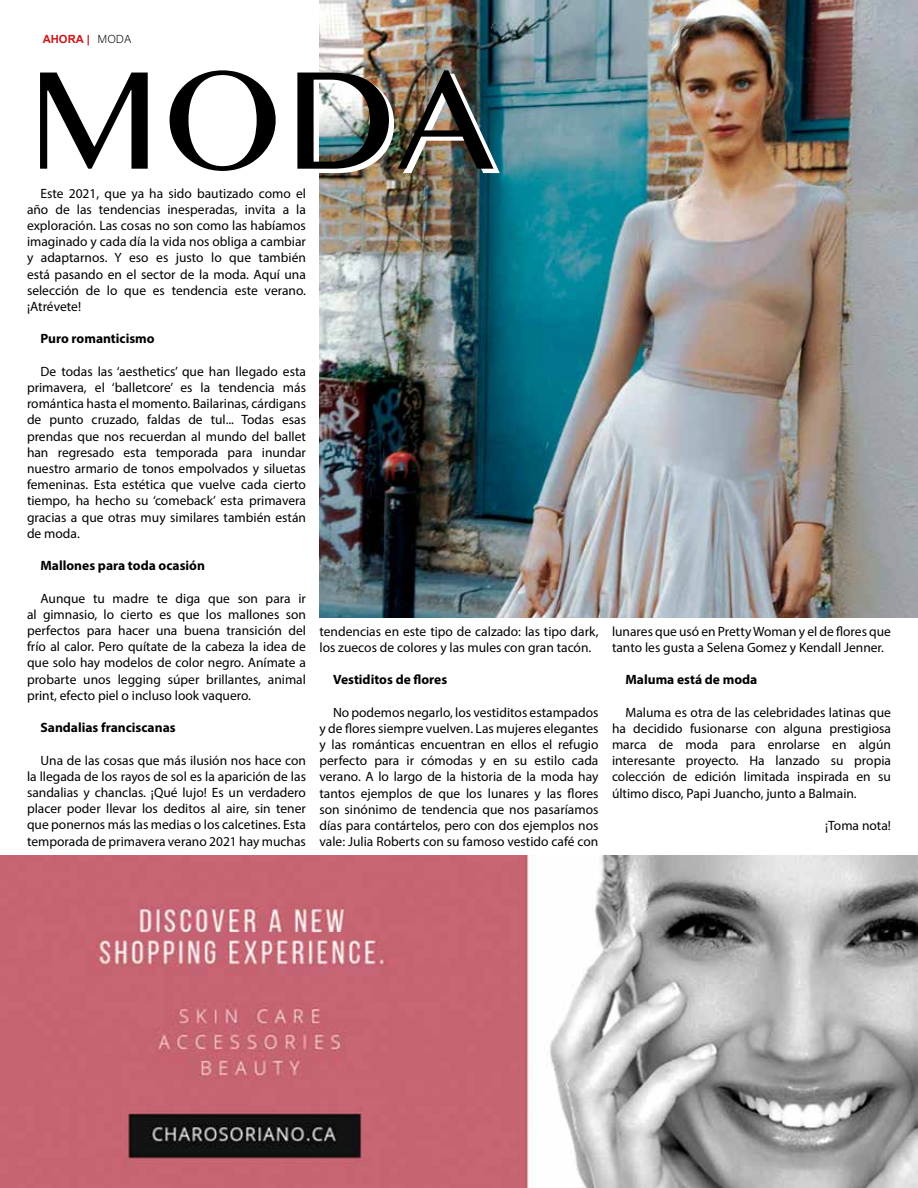
<style>
.page{position:relative;width:918px;height:1188px;background:#fff}
.page>*{position:absolute;margin:0;border:0;box-sizing:border-box;transform-origin:0 0}
.t1{font:148.5px "Myanmar MN";color:#000}
.t2{font:13.5px/16.2px "Myriad Pro";color:#000;text-align:justify}
.t3{font:700 13.5px "Myriad Pro";color:#000}
.t4{font:11.55px "Acumin Variable Concept";color:#000}
.t5{font:700 11.25px "Arial";color:#cd1719}
</style>
<div class="page">
<img style="left:320px;top:0;width:598px;height:618px">
<img style="left:0;top:855px;width:918px;height:333px">
<p class="t5" style="left:43px;top:32px;width:49px">AHORA |</p>
<p class="t4" style="left:98px;top:31px;width:36px">MODA</p>
<h1 class="t1" style="left:27px;top:31px;width:468px">MODA</h1>
<p class="t2" style="left:27px;top:185px;width:281px;text-indent:14px">Este 2021, que ya ha sido bautizado como el año de las tendencias inesperadas, invita a la exploración. Las cosas no son como las habíamos imaginado y cada día la vida nos obliga a cambiar y adaptarnos. Y eso es justo lo que también está pasando en el sector de la moda. Aquí una selección de lo que es tendencia este verano. ¡Atrévete!</p>
<p class="t3" style="left:40px;top:330px;width:116px">Puro romanticismo</p>
<p class="t2" style="left:27px;top:363px;width:281px;text-indent:14px">De todas las ‘aesthetics’ que han llegado esta primavera, el ‘balletcore’ es la tendencia más romántica hasta el momento. Bailarinas, cárdigans de punto cruzado, faldas de tul... Todas esas prendas que nos recuerdan al mundo del ballet han regresado esta temporada para inundar nuestro armario de tonos empolvados y siluetas femeninas. Esta estética que vuelve cada cierto tiempo, ha hecho su ‘comeback’ esta primavera gracias a que otras muy similares también están de moda.</p>
<p class="t3" style="left:40px;top:557px;width:166px">Mallones para toda ocasión</p>
<p class="t2" style="left:27px;top:590px;width:281px;text-indent:14px">Aunque tu madre te diga que son para ir al gimnasio, lo cierto es que los mallones son perfectos para hacer una buena transición del frío al calor. Pero quítate de la cabeza la idea de que solo hay modelos de color negro. Anímate a probarte unos legging súper brillantes, animal print, efecto piel o incluso look vaquero.</p>
<p class="t3" style="left:40px;top:719px;width:137px">Sandalias franciscanas</p>
<p class="t2" style="left:27px;top:752px;width:281px;text-indent:14px">Una de las cosas que más ilusión nos hace con la llegada de los rayos de sol es la aparición de las sandalias y chanclas. ¡Qué lujo! Es un verdadero placer poder llevar los deditos al aire, sin tener que ponernos más las medias o los calcetines. Esta temporada de primavera verano 2021 hay muchas</p>
<p class="t2" style="left:320px;top:623px;width:281px">tendencias en este tipo de calzado: las tipo dark, los zuecos de colores y las mules con gran tacón.</p>
<p class="t3" style="left:333px;top:671px;width:116px">Vestiditos de flores</p>
<p class="t2" style="left:320px;top:704px;width:281px;text-indent:14px">No podemos negarlo, los vestiditos estampados y de flores siempre vuelven. Las mujeres elegantes y las románticas encuentran en ellos el refugio perfecto para ir cómodas y en su estilo cada verano. A lo largo de la historia de la moda hay tantos ejemplos de que los lunares y las flores son sinónimo de tendencia que nos pasaríamos días para contártelos, pero con dos ejemplos nos vale: Julia Roberts con su famoso vestido café con</p>
<p class="t2" style="left:612px;top:623px;width:281px">lunares que usó en Pretty Woman y el de flores que tanto les gusta a Selena Gomez y Kendall Jenner.</p>
<p class="t3" style="left:626px;top:671px;width:133px">Maluma está de moda</p>
<p class="t2" style="left:612px;top:704px;width:281px;text-indent:14px">Maluma es otra de las celebridades latinas que ha decidido fusionarse con alguna prestigiosa marca de moda para enrolarse en algún interesante proyecto. Ha lanzado su propia colección de edición limitada inspirada en su último disco, Papi Juancho, junto a Balmain.</p>
<p class="t2" style="left:825px;top:817px;width:67px">¡Toma nota!</p>
</div>
